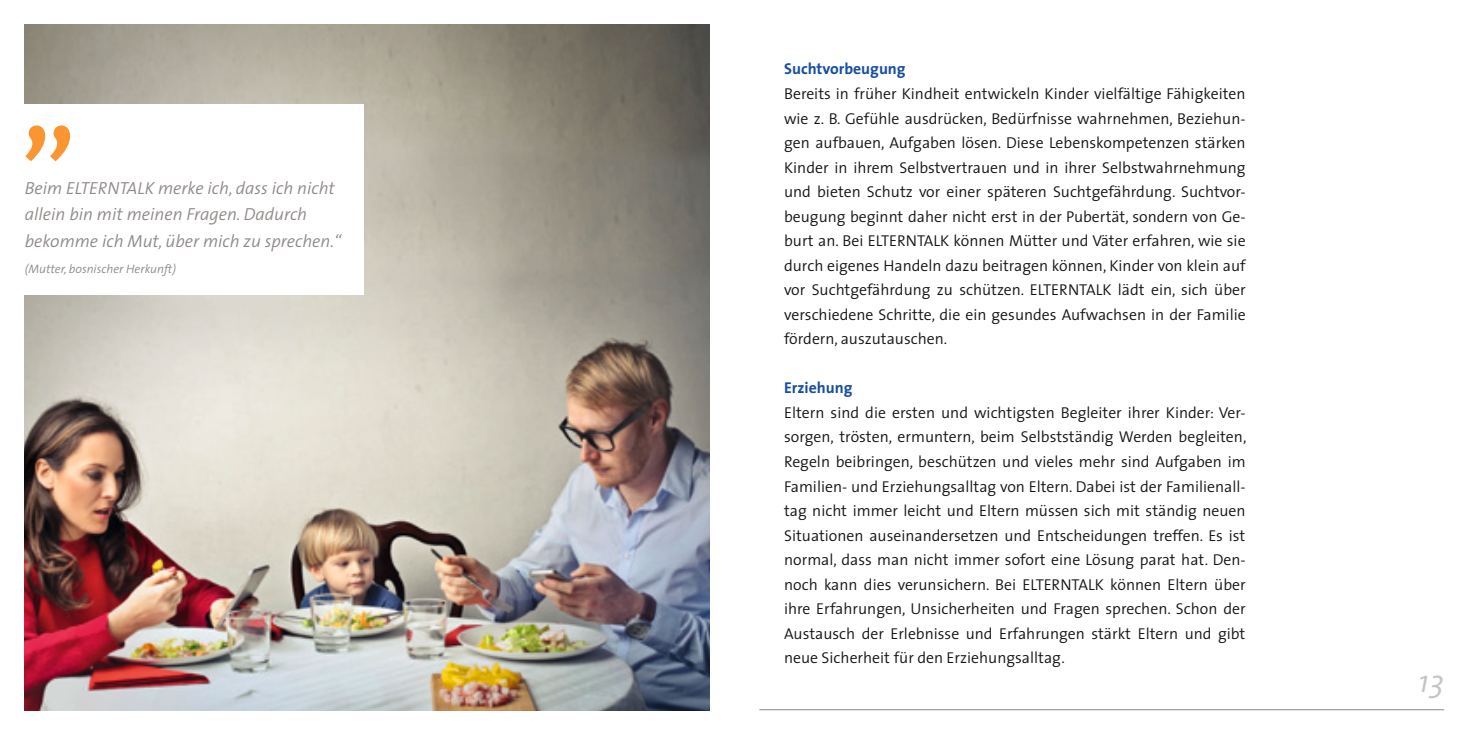
<style>
.page{position:relative;width:1469px;height:735px;background:#fff}
.page>*{position:absolute;margin:0;border:0;box-sizing:border-box;transform-origin:0 0}
.t1{font:600 122.5px "The Sans";color:#f99632}
.t2{font:italic 300 31.5px "The Sans";color:#c6c3c2}
.t3{font:italic 300 17.5px/26.2px "The Sans";color:#8f8a88}
.t4{font:300 15.75px/24.5px "The Sans";color:#131413;text-align:justify}
.t5{font:700 15.75px "The Sans";color:#154ea3}
.t6{font:italic 300 12.25px "The Sans";color:#8f8a88}
</style>
<div class="page">
<img style="left:25px;top:25px;width:684px;height:684px">
<div style="left:0;top:104px;width:363px;height:191px;background:#fff"></div>
<hr style="left:759px;top:708px;width:685px;height:1px;background:#8f8a88">
<h1 class="t1" style="left:21px;top:-2px;width:57px">„</h1>
<p class="t3" style="left:25px;top:174px;width:318px">Beim ELTERNTALK merke ich, dass ich nicht allein bin mit meinen Fragen. Dadurch bekomme ich Mut, über mich zu sprechen.“</p>
<p class="t6" style="left:25px;top:258px;width:153px">(Mutter, bosnischer Herkunft)</p>
<p class="t5" style="left:784px;top:56px;width:123px">Suchtvorbeugung</p>
<p class="t4" style="left:784px;top:81px;width:463px">Bereits in früher Kindheit entwickeln Kinder vielfältige Fähigkeiten wie z. B. Gefühle ausdrücken, Bedürfnisse wahrnehmen, Beziehun&shy;gen aufbauen, Aufgaben lösen. Diese Lebenskompetenzen stärken Kinder in ihrem Selbstvertrauen und in ihrer Selbstwahrnehmung und bieten Schutz vor einer späteren Suchtgefährdung. Suchtvor&shy;beugung beginnt daher nicht erst in der Pubertät, sondern von Ge&shy;burt an. Bei ELTERNTALK können Mütter und Väter erfahren, wie sie durch eigenes Handeln dazu beitragen können, Kinder von klein auf vor Suchtgefährdung zu schützen. ELTERNTALK lädt ein, sich über verschiedene Schritte, die ein gesundes Aufwachsen in der Familie fördern, auszutauschen.</p>
<p class="t5" style="left:784px;top:374px;width:70px">Erziehung</p>
<p class="t4" style="left:784px;top:399px;width:464px">Eltern sind die ersten und wichtigsten Begleiter ihrer Kinder: Ver&shy;sorgen, trösten, ermuntern, beim Selbstständig Werden begleiten, Regeln beibringen, beschützen und vieles mehr sind Aufgaben im Familien- und Erziehungsalltag von Eltern. Dabei ist der Familienall&shy;tag nicht immer leicht und Eltern müssen sich mit ständig neuen Situationen auseinandersetzen und Entscheidungen treffen. Es ist normal, dass man nicht immer sofort eine Lösung parat hat. Den&shy;noch kann dies verunsichern. Bei ELTERNTALK können Eltern über ihre Erfahrungen, Unsicherheiten und Fragen sprechen. Schon der Austausch der Erlebnisse und Erfahrungen stärkt Eltern und gibt neue Sicherheit für den Erziehungsalltag.</p>
<h2 class="t2" style="left:1418px;top:655px;width:27px">13</h2>
</div>
